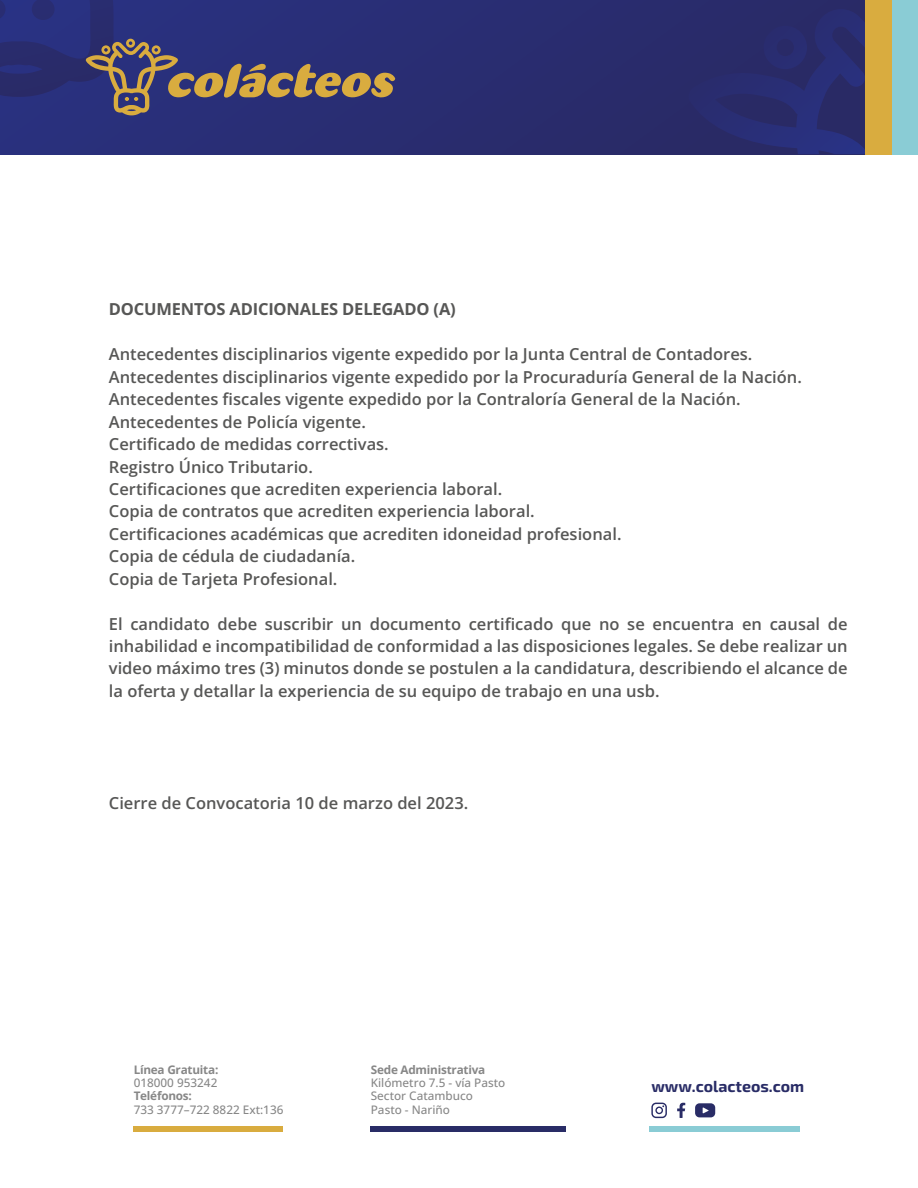
<style>
.page{position:relative;width:918px;height:1188px;background:#fff}
.page>*{position:absolute;margin:0;border:0;box-sizing:border-box;transform-origin:0 0}
.t1{font:600 16.5px/22.5px "Open Sans";color:#575756}
.t2{font:700 16.5px "Open Sans";letter-spacing:-.01em;color:#575756}
.t3{font:15.9px "Exo 2";color:#292c66}
.t4{font:500 11.7px/13.5px "Open Sans";color:#878787}
.t5{font:700 11.7px "Open Sans";letter-spacing:-.02em;color:#878787}
</style>
<div class="page">
<div style="left:0;top:0;width:918px;height:154px;background:#292c6f"></div>
<svg style="left:677px;top:1103px;width:8px;height:15px"></svg>
<svg style="left:651px;top:1103px;width:16px;height:15px"></svg>
<svg style="left:695px;top:1103px;width:20px;height:14px"></svg>
<div style="left:134px;top:1126px;width:149px;height:5px;background:#d9ac3f"></div>
<div style="left:370px;top:1126px;width:196px;height:5px;background:#292c66"></div>
<div style="left:650px;top:1126px;width:150px;height:5px;background:#8accd5"></div>
<div style="left:892px;top:0;width:26px;height:154px;background:#8accd5"></div>
<svg style="left:688px;top:18px;width:177px;height:136px"></svg>
<svg style="left:0;top:0;width:395px;height:115px"></svg>
<div style="left:865px;top:0;width:27px;height:154px;background:#d9ac3f"></div>
<p class="t2" style="left:109px;top:298px;width:348px">DOCUMENTOS ADICIONALES DELEGADO (A)</p>
<p class="t1" style="left:109px;top:343px;width:695px">Antecedentes disciplinarios vigente expedido por la Junta Central de Contadores.<br>Antecedentes disciplinarios vigente expedido por la Procuraduría General de la Nación.<br>Antecedentes fiscales vigente expedido por la Contraloría General de la Nación.<br>Antecedentes de Policía vigente.<br>Certificado de medidas correctivas.<br>Registro Único Tributario.<br>Certificaciones que acrediten experiencia laboral.<br>Copia de contratos que acrediten experiencia laboral.<br>Certificaciones académicas que acrediten idoneidad profesional.<br>Copia de cédula de ciudadanía.<br>Copia de Tarjeta Profesional.</p>
<p class="t1" style="left:109px;top:612px;width:740px;text-align:justify">El candidato debe suscribir un documento certificado que no se encuentra en causal de inhabilidad e incompatibilidad de conformidad a las disposiciones legales. Se debe realizar un video máximo tres (3) minutos donde se postulen a la candidatura, describiendo el alcance de la oferta y detallar la experiencia de su equipo de trabajo en una usb.</p>
<p class="t1" style="left:109px;top:791px;width:361px">Cierre de Convocatoria 10 de marzo del 2023.</p>
<p class="t5" style="left:134px;top:1061px;width:86px">Línea Gratuita:</p>
<p class="t4" style="left:134px;top:1076px;width:85px">018000 953242</p>
<p class="t5" style="left:134px;top:1088px;width:60px">Teléfonos:</p>
<p class="t4" style="left:134px;top:1103px;width:151px">733 3777–722 8822 Ext:136</p>
<p class="t5" style="left:371px;top:1061px;width:116px">Sede Administrativa</p>
<p class="t4" style="left:371px;top:1076px;width:136px">Kilómetro 7.5 - vía Pasto<br>Sector Catambuco<br>Pasto - Nariño</p>
<p class="t3" style="left:651px;top:1075px;width:154px">www.colacteos.com</p>
</div>
